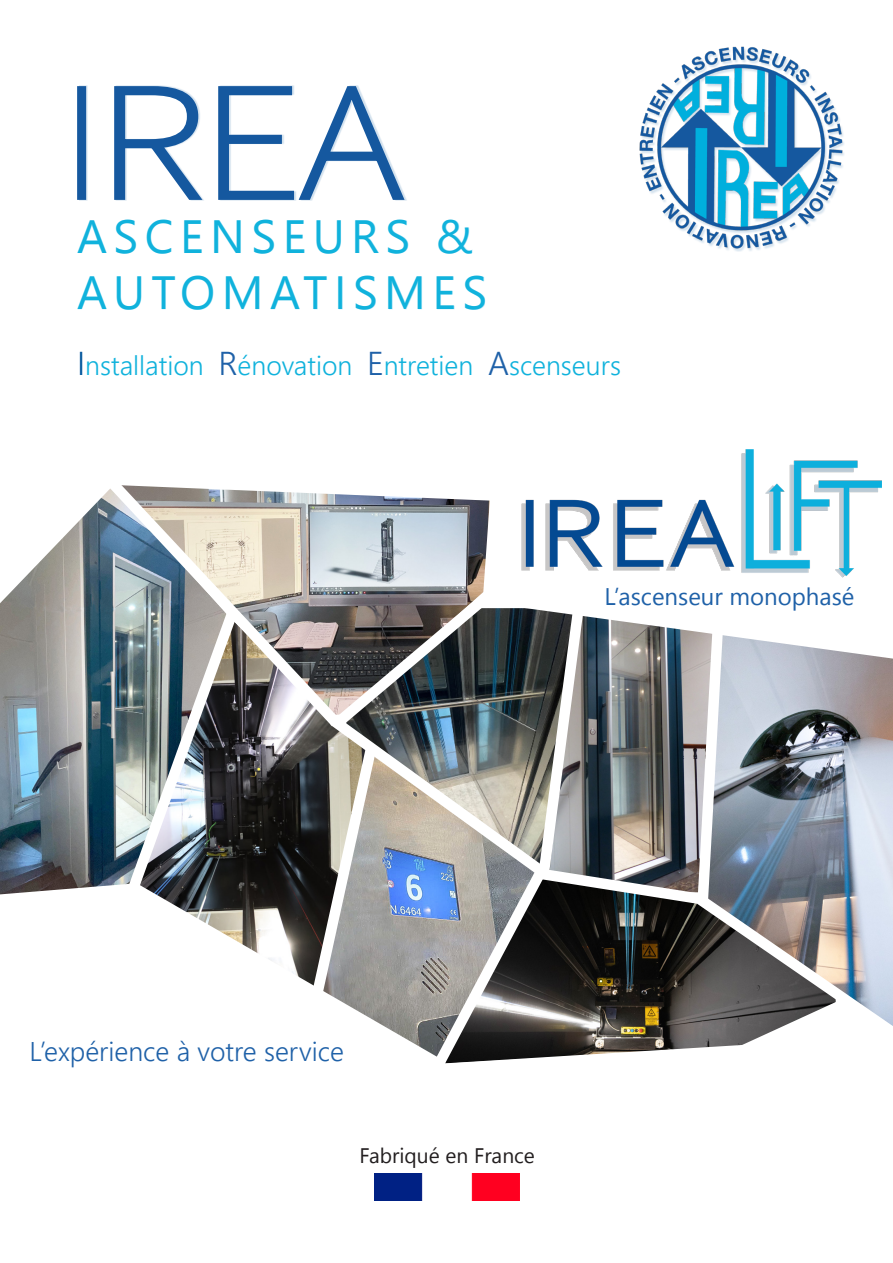
<style>
.page{position:relative;width:893px;height:1263px;background:#fff}
.page>*{position:absolute;margin:0;border:0;box-sizing:border-box;transform-origin:0 0}
.t1{font:46.5px "Leelawadee UI";letter-spacing:.14em;color:#10b2dc}
.t2{font:300 27px "Leelawadee UI";color:#10b2dc}
.t3{font:300 27px "Leelawadee UI";color:#1f61a8}
.t4{font:24px "Leelawadee UI";color:#1f61a8}
.t5{font:21px "Leelawadee UI";color:#231f20}
.s1{font-size:33px;color:#01559c}
.s2{font-size:33px;color:#1f61a8}
</style>
<div class="page">
<img style="left:639px;top:46px;width:205px;height:205px">
<div style="left:77px;top:86px;width:9px;height:114px;background:#15589f;border:4px solid #15589f"></div>
<svg style="left:114px;top:85px;width:90px;height:116px"></svg>
<svg style="left:218px;top:85px;width:189px;height:116px"></svg>
<div style="left:77px;top:220px;width:408px;height:89px;background:#00aeef;opacity:.18"></div>
<img style="left:741px;top:450px;width:140px;height:31px">
<img style="left:375px;top:1174px;width:144px;height:26px">
<img style="left:0;top:481px;width:893px;height:583px">
<p class="t1" style="left:77px;top:204px;width:397px">ASCENSEURS &amp;</p>
<p class="t1" style="left:77px;top:260px;width:412px">AUTOMATISMES</p>
<p class="t2" style="left:77px;top:347px;width:545px"><span class="s1">I</span>nstallation <span class="s2">R</span>énovation <span class="s2">E</span>ntretien <span class="s2">A</span>scenseurs</p>
<p class="t4" style="left:604px;top:580px;width:251px">L’ascenseur monophasé</p>
<p class="t3" style="left:29px;top:1033px;width:316px">L’expérience à votre service</p>
<p class="t5" style="left:360px;top:1141px;width:177px">Fabriqué en France</p>
</div>
